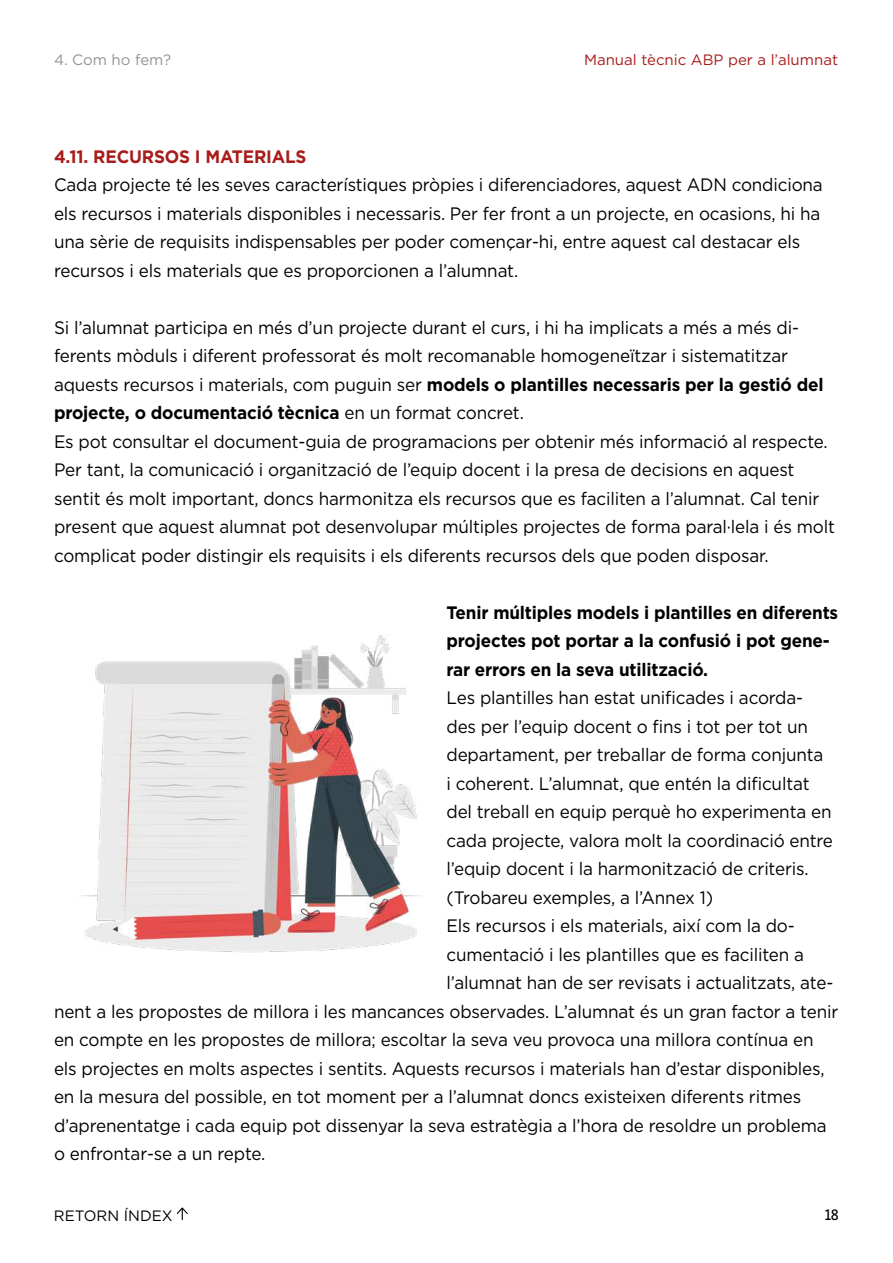
<style>
.page{position:relative;width:893px;height:1263px;background:#fff}
.page>*{position:absolute;margin:0;border:0;box-sizing:border-box;transform-origin:0 0}
.t1{font:18px/28.5px "Gotham";letter-spacing:-.01em;color:#000;scale:.95 1}
.t2{font:700 18px/28.5px "Gotham";letter-spacing:-.01em;color:#000;scale:.95 1}
.t3{font:700 18px "Gotham";letter-spacing:-.01em;color:#a81c1a;scale:.95 1}
.t4{font:15px "Gotham";color:#a81c1a}
.t5{font:15px "Gotham";color:#000}
.t6{font:15px "Gotham";color:#939393}
.t7{font:600 15px "Barna";color:#000}
.s1{font-weight:700}
</style>
<div class="page">
<svg style="left:176px;top:1207px;width:12px;height:13px"></svg>
<img style="left:81px;top:635px;width:340px;height:318px">
<p class="t6" style="left:54px;top:50px;width:119px">4. Com ho fem?</p>
<p class="t4" style="left:584px;top:50px;width:256px">Manual tècnic ABP per a l’alumnat</p>
<p class="t3" style="left:54px;top:145px;width:267px">4.11. RECURSOS I MATERIALS</p>
<p class="t1" style="left:54px;top:170px;width:811px">Cada projecte té les seves característiques pròpies i diferenciadores, aquest ADN condiciona els recursos i materials disponibles i necessaris. Per fer front a un projecte, en ocasions, hi ha una sèrie de requisits indispensables per poder començar-hi, entre aquest cal destacar els recursos i els materials que es proporcionen a l’alumnat.</p>
<p class="t1" style="left:54px;top:313px;width:823px">Si l’alumnat participa en més d’un projecte durant el curs, i hi ha implicats a més a més di&shy;ferents mòduls i diferent professorat és molt recomanable homogeneïtzar i sistematitzar aquests recursos i materials, com puguin ser <span class="s1">models o plantilles necessaris per la gestió del projecte, o documentació tècnica</span> en un format concret.<br>Es pot consultar el document-guia de programacions per obtenir més informació al respecte.<br>Per tant, la comunicació i organització de l’equip docent i la presa de decisions en aquest sentit és molt important, doncs harmonitza els recursos que es faciliten a l’alumnat. Cal tenir present que aquest alumnat pot desenvolupar múltiples projectes de forma paral·lela i és molt complicat poder distingir els requisits i els diferents recursos dels que poden disposar.</p>
<p class="t2" style="left:446px;top:598px;width:414px">Tenir múltiples models i plantilles en diferents projectes pot portar a la confusió i pot gene&shy;rar errors en la seva utilització.</p>
<p class="t1" style="left:446px;top:683px;width:377px">Les plantilles han estat unificades i acorda-</p>
<p class="t1" style="left:446px;top:712px;width:382px">des per l’equip docent o fins i tot per tot un</p>
<p class="t1" style="left:446px;top:740px;width:398px">departament, per treballar de forma conjunta</p>
<p class="t1" style="left:446px;top:769px;width:384px">i coherent. L’alumnat, que entén la dificultat</p>
<p class="t1" style="left:446px;top:797px;width:407px">del treball en equip perquè ho experimenta en</p>
<p class="t1" style="left:446px;top:826px;width:408px">cada projecte, valora molt la coordinació entre</p>
<p class="t1" style="left:446px;top:854px;width:383px">l’equip docent i la harmonització de criteris.</p>
<p class="t1" style="left:446px;top:883px;width:282px">(Trobareu exemples, a l’Annex 1)</p>
<p class="t1" style="left:446px;top:911px;width:368px">Els recursos i els materials, així com la do-</p>
<p class="t1" style="left:446px;top:940px;width:378px">cumentació i les plantilles que es faciliten a</p>
<p class="t1" style="left:446px;top:968px;width:409px">l’alumnat han de ser revisats i actualitzats, ate-</p>
<p class="t1" style="left:54px;top:997px;width:827px">nent a les propostes de millora i les mancances observades. L’alumnat és un gran factor a tenir</p>
<p class="t1" style="left:54px;top:1025px;width:801px">en compte en les propostes de millora; escoltar la seva veu provoca una millora contínua en</p>
<p class="t1" style="left:54px;top:1054px;width:813px">els projectes en molts aspectes i sentits. Aquests recursos i materials han d’estar disponibles,</p>
<p class="t1" style="left:54px;top:1082px;width:788px">en la mesura del possible, en tot moment per a l’alumnat doncs existeixen diferents ritmes</p>
<p class="t1" style="left:54px;top:1111px;width:815px">d’aprenentatge i cada equip pot dissenyar la seva estratègia a l’hora de resoldre un problema</p>
<p class="t1" style="left:54px;top:1139px;width:224px">o enfrontar-se a un repte.</p>
<p class="t5" style="left:54px;top:1206px;width:120px">RETORN ÍNDEX</p>
<p class="t7" style="left:825px;top:1206px;width:16px">18</p>
</div>
